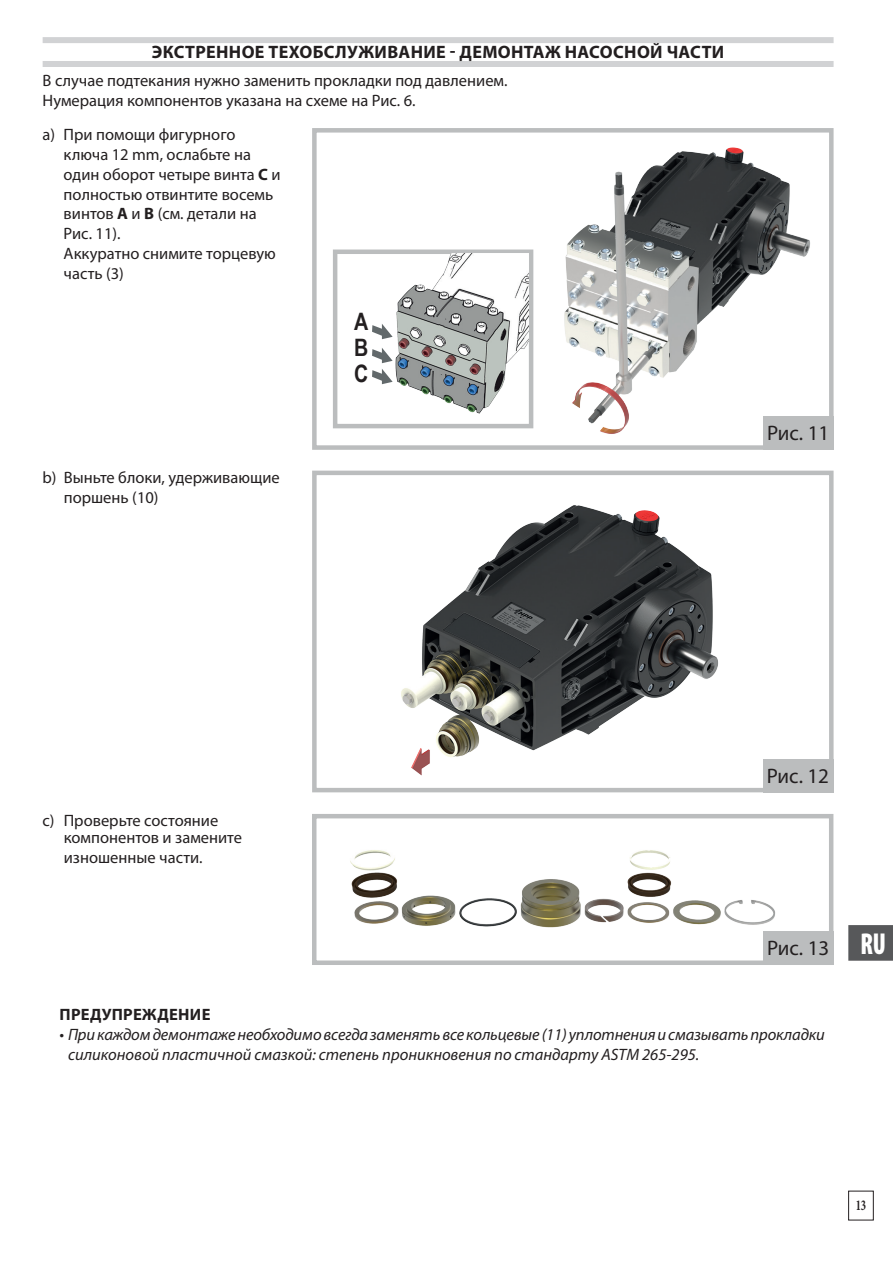
<style>
.page{position:relative;width:893px;height:1263px;background:#fff}
.page>*{position:absolute;margin:0;border:0;box-sizing:border-box;transform-origin:0 0}
.t1{font:900 condensed 30.3px "Myriad Pro";color:#fff;scale:.83 1}
.t2{font:700 24px/51.4px "Arial Narrow";color:#231f20}
.t3{font:21px "Myriad Pro";color:#231f20}
.t4{font:700 18px "Myriad Pro";letter-spacing:.02em;color:#231f20}
.t5{font:16.5px/19.8px "Myriad Pro";color:#231f20}
.t6{font:italic 16.5px/19.8px "Myriad Pro";letter-spacing:-.01em;color:#231f20}
.t7{font:700 16.5px "Myriad Pro";letter-spacing:.02em;color:#231f20}
.t8{font:700 15px "Minion Pro";color:#231f20;scale:.71 1}
.s1{font-weight:700}
</style>
<div class="page">
<div style="left:848px;top:1191px;width:26px;height:29px;border:1px solid #231f20"></div>
<div style="left:312px;top:128px;width:522px;height:322px;border:4px solid #bbbdbe"></div>
<div style="left:333px;top:249px;width:200px;height:179px;border:4px solid #bbbdbe"></div>
<div style="left:312px;top:471px;width:522px;height:321px;border:4px solid #bbbdbe"></div>
<div style="left:312px;top:814px;width:521px;height:151px;border:4px solid #bbbdbe"></div>
<div style="left:763px;top:417px;width:71px;height:33px;background:#bbbdbe"></div>
<div style="left:763px;top:759px;width:70px;height:33px;background:#bbbdbe"></div>
<div style="left:763px;top:932px;width:70px;height:33px;background:#bbbdbe"></div>
<img style="left:359px;top:254px;width:170px;height:170px">
<img style="left:350px;top:850px;width:450px;height:82px">
<img style="left:564px;top:147px;width:256px;height:287px">
<img style="left:401px;top:505px;width:317px;height:271px">
<svg style="left:372px;top:369px;width:21px;height:15px"></svg>
<svg style="left:366px;top:346px;width:27px;height:17px"></svg>
<svg style="left:366px;top:322px;width:27px;height:17px"></svg>
<div style="left:43px;top:37px;width:791px;height:6px;background:#d1d2d4"></div>
<div style="left:43px;top:61px;width:791px;height:6px;background:#d1d2d4"></div>
<svg style="left:848px;top:925px;width:45px;height:36px;background:#5a5a5c"></svg>
<p class="t4" style="left:152px;top:40px;width:574px">ЭКСТРЕННОЕ ТЕХОБСЛУЖИВАНИЕ - ДЕМОНТАЖ НАСОСНОЙ ЧАСТИ</p>
<p class="t5" style="left:43px;top:71px;width:466px">В случае подтекания нужно заменить прокладки под давлением.<br>Нумерация компонентов указана на схеме на Рис. 6.</p>
<p class="t5" style="left:64px;top:124px;width:219px;text-indent:-21px">a) При помощи фигурного ключа 12 mm, ослабьте на один оборот четыре винта <span class="s1">C</span> и полностью отвинтите восемь винтов <span class="s1">A</span> и <span class="s1">B</span> (см. детали на<br>Рис. 11).<br>Аккуратно снимите торцевую часть (3)</p>
<p class="t5" style="left:64px;top:468px;width:218px;text-indent:-21px">b) Выньте блоки, удерживающие поршень (10)</p>
<h2 class="t2" style="left:354px;top:295px;width:16px">A<br>C</h2>
<h2 class="t2" style="left:354px;top:321px;width:16px">B</h2>
<p class="t3" style="left:767px;top:420px;width:64px">Рис. 11</p>
<p class="t5" style="left:64px;top:812px;width:180px;line-height:17.1px;text-indent:-21px">c) Проверьте состояние компонентов и замените</p>
<p class="t5" style="left:64px;top:847px;width:140px">изношенные части.</p>
<p class="t3" style="left:767px;top:762px;width:64px">Рис. 12</p>
<p class="t3" style="left:767px;top:935px;width:64px">Рис. 13</p>
<p class="t7" style="left:60px;top:1004px;width:152px">ПРЕДУПРЕЖДЕНИЕ</p>
<p class="t6" style="left:68px;top:1024px;width:758px;text-indent:-8px">• При каждом демонтаже необходимо всегда заменять все кольцевые (11) уплотнения и смазывать прокладки силиконовой пластичной смазкой: степень проникновения по стандарту ASTM 265-295.</p>
<h1 class="t1" style="left:861px;top:924px;width:32px">RU</h1>
<p class="t8" style="left:856px;top:1194px;width:16px">13</p>
</div>
